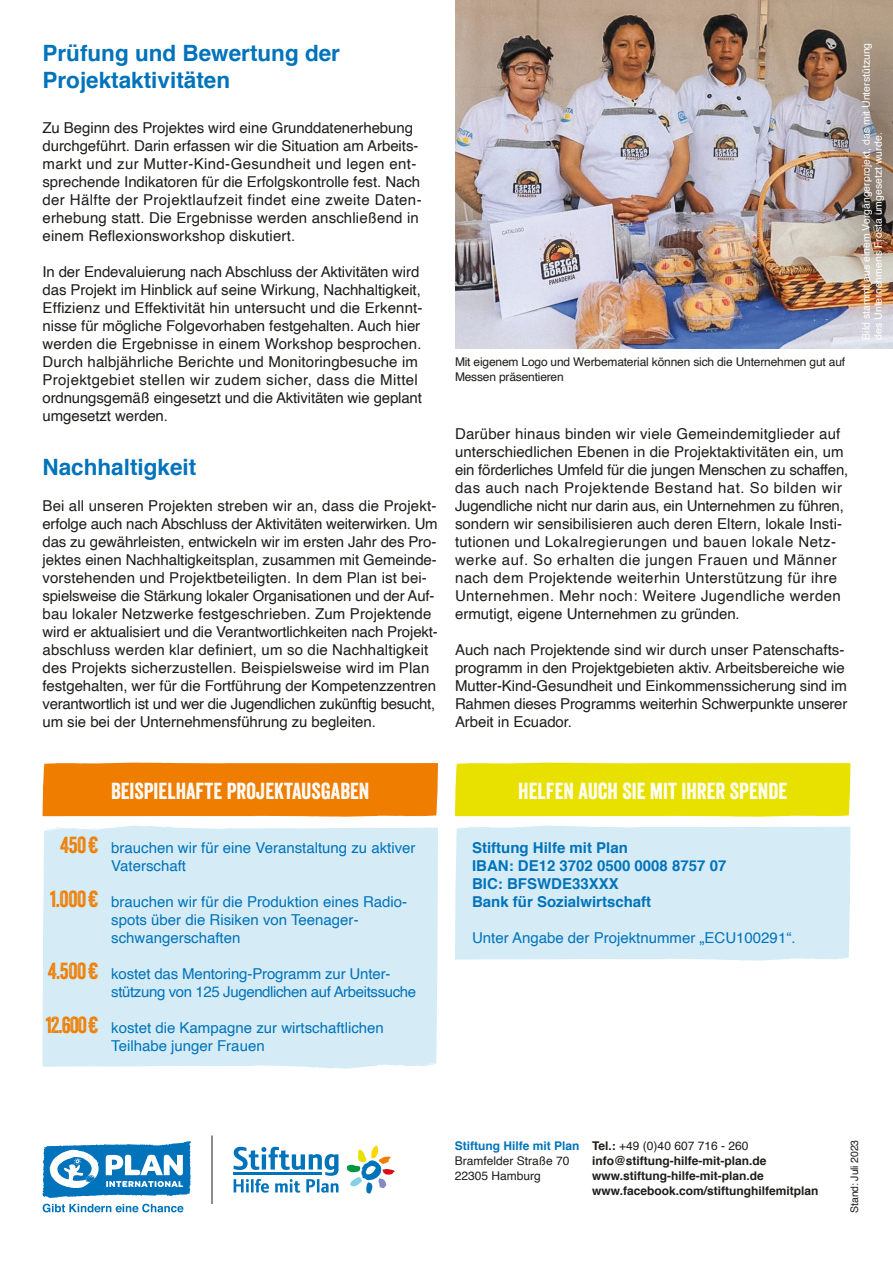
<style>
.page{position:relative;width:893px;height:1263px;background:#fff}
.page>*{position:absolute;margin:0;border:0;box-sizing:border-box;transform-origin:0 0}
.t1{font:22.5px "Veneer";color:#fff}
.t2{font:700 22.5px/27px "Helvetica";color:#0073bb}
.t3{font:22.5px "Veneer";letter-spacing:-.02em;color:#ef7d00}
.t4{font:15px/18px "Helvetica";letter-spacing:-.005em;color:#1d1d1b}
.t5{font:15px/18px "Helvetica";letter-spacing:.015em;color:#1d1d1b}
.t6{font:15px/18px "Helvetica";color:#0073bb}
.t7{font:700 15px/18px "Helvetica";color:#0073bb}
.t8{font:15px/18px "Helvetica";letter-spacing:-.025em;color:#0073bb}
.t9{font:700 12px/15px "Helvetica";color:#1d1d1b}
.t10{font:12px/15px "Helvetica";letter-spacing:-.015em;color:#1d1d1b}
.t11{font:700 12px "Helvetica";color:#0073bb}
.t12{font:10.5px/12px "Helvetica";color:#fff}
.t13{font:10.5px "Helvetica";letter-spacing:-.015em;color:#1d1d1b}
.s1{font-weight:400}
</style>
<div class="page">
<img style="left:455px;top:0;width:438px;height:349px">
<div style="left:455px;top:763px;width:395px;height:54px;background:#e8e100"></div>
<div style="left:43px;top:763px;width:395px;height:54px;background:#ef7d00"></div>
<div style="left:455px;top:825px;width:395px;height:136px;background:#d5ecf6"></div>
<div style="left:43px;top:825px;width:395px;height:244px;background:#d5ecf6"></div>
<svg style="left:42px;top:1141px;width:149px;height:57px"></svg>
<svg style="left:43px;top:1204px;width:140px;height:8px"></svg>
<svg style="left:347px;top:1145px;width:48px;height:48px"></svg>
<svg style="left:234px;top:1147px;width:104px;height:45px"></svg>
<hr style="left:212px;top:1135px;width:1px;height:69px;background:#1d1d1b">
<h1 class="t2" style="left:43px;top:39px;width:299px">Prüfung und Bewertung der<br>Projektaktivitäten</h1>
<p class="t4" style="left:43px;top:119px;width:381px">Zu Beginn des Projektes wird eine Grunddatenerhebung durchgeführt. Darin erfassen wir die Situation am Arbeits&shy;markt und zur Mutter-Kind-Gesundheit und legen ent&shy;sprechende Indikatoren für die Erfolgskontrolle fest. Nach der Hälfte der Projektlaufzeit findet eine zweite Daten&shy;erhebung statt. Die Ergebnisse werden anschließend in einem Reflexionsworkshop diskutiert.</p>
<p class="t4" style="left:43px;top:263px;width:381px">In der Endevaluierung nach Abschluss der Aktivitäten wird das Projekt im Hinblick auf seine Wirkung, Nachhaltigkeit, Effizienz und Effektivität hin untersucht und die Erkennt&shy;nisse für mögliche Folgevorhaben festgehalten. Auch hier werden die Ergebnisse in einem Workshop besprochen.<br>Durch halbjährliche Berichte und Monitoringbesuche im Projektgebiet stellen wir zudem sicher, dass die Mittel ordnungsgemäß eingesetzt und die Aktivitäten wie geplant umgesetzt werden.</p>
<h1 class="t2" style="left:43px;top:453px;width:155px">Nachhaltigkeit</h1>
<p class="t4" style="left:43px;top:497px;width:397px">Bei all unseren Projekten streben wir an, dass die Projekt&shy;erfolge auch nach Abschluss der Aktivitäten weiterwirken. Um das zu gewährleisten, entwickeln wir im ersten Jahr des Pro&shy;jektes einen Nachhaltigkeitsplan, zusammen mit Gemeinde&shy;vorstehenden und Projektbeteiligten. In dem Plan ist bei&shy;spielsweise die Stärkung lokaler Organisationen und der Auf&shy;bau lokaler Netzwerke festgeschrieben. Zum Projektende wird er aktualisiert und die Verantwortlichkeiten nach Projekt&shy;abschluss werden klar definiert, um so die Nachhaltigkeit des Projekts sicherzustellen. Beispielsweise wird im Plan festgehalten, wer für die Fortführung der Kompetenzzentren verantwortlich ist und wer die Jugendlichen zukünftig besucht, um sie bei der Unternehmensführung zu begleiten.</p>
<p class="t10" style="left:455px;top:354px;width:392px">Mit eigenem Logo und Werbematerial können sich die Unternehmen gut auf<br>Messen präsentieren</p>
<p class="t12" style="left:860px;top:340px;width:299px;rotate:-90deg">Bild stammt aus einem Vorgängerprojekt, das mit Unterstützung des Unternehmens Frosta umgesetzt wurde.</p>
<p class="t5" style="left:455px;top:425px;width:395px">Darüber hinaus binden wir viele Gemeindemitglieder auf unterschiedlichen Ebenen in die Projektaktivitäten ein, um ein förderliches Umfeld für die jungen Menschen zu schaffen, das auch nach Projektende Bestand hat. So bilden wir Jugendliche nicht nur darin aus, ein Unternehmen zu führen, sondern wir sensibilisieren auch deren Eltern, lokale Insti&shy;tutionen und Lokalregierungen und bauen lokale Netz&shy;werke auf. So erhalten die jungen Frauen und Männer nach dem Projektende weiterhin Unterstützung für ihre Unternehmen. Mehr noch: Weitere Jugendliche werden ermutigt, eigene Unternehmen zu gründen.</p>
<p class="t4" style="left:455px;top:641px;width:394px">Auch nach Projektende sind wir durch unser Patenschafts&shy;programm in den Projektgebieten aktiv. Arbeitsbereiche wie Mutter-Kind-Gesundheit und Einkommenssicherung sind im Rahmen dieses Programms weiterhin Schwerpunkte unserer Arbeit in Ecuador.</p>
<h1 class="t1" style="left:111px;top:777px;width:260px">BEISPIELHAFTE PROJEKTAUSGABEN</h1>
<h1 class="t1" style="left:518px;top:777px;width:270px">HELFEN AUCH SIE MIT IHRER SPENDE</h1>
<h1 class="t3" style="left:60px;top:831px;width:40px">450€</h1>
<h1 class="t3" style="left:50px;top:885px;width:50px">1.000€</h1>
<h1 class="t3" style="left:48px;top:957px;width:52px">4.500€</h1>
<h1 class="t3" style="left:46px;top:1011px;width:54px">12.600€</h1>
<p class="t6" style="left:111px;top:839px;width:306px">brauchen wir für eine Veranstaltung zu aktiver<br>Vaterschaft</p>
<p class="t6" style="left:111px;top:893px;width:296px">brauchen wir für die Produktion eines Radio&shy;spots über die Risiken von Teenager&shy;schwangerschaften</p>
<p class="t8" style="left:111px;top:965px;width:306px">kostet das Mentoring-Programm zur Unter&shy;stützung von 125 Jugendlichen auf Arbeitssuche</p>
<p class="t6" style="left:111px;top:1019px;width:274px">kostet die Kampagne zur wirtschaftlichen<br>Teilhabe junger Frauen</p>
<p class="t7" style="left:472px;top:838px;width:256px">Stiftung Hilfe mit Plan<br>IBAN: DE12 3702 0500 0008 8757 07<br>BIC: BFSWDE33XXX<br>Bank für Sozialwirtschaft</p>
<p class="t6" style="left:472px;top:929px;width:325px">Unter Angabe der Projektnummer „ECU100291“.</p>
<p class="t11" style="left:455px;top:1136px;width:126px">Stiftung Hilfe mit Plan</p>
<p class="t10" style="left:455px;top:1154px;width:116px">Bramfelder Straße 70<br>22305 Hamburg</p>
<p class="t9" style="left:592px;top:1138px;width:228px">Tel.: <span class="s1">+49 (0)40 607 716 - 260 </span>info@stiftung-hilfe-mit-plan.de www.stiftung-hilfe-mit-plan.de www.facebook.com/stiftunghilfemitplan</p>
<p class="t13" style="left:846px;top:1213px;width:74px;rotate:-90deg">Stand: Juli 2023</p>
</div>
